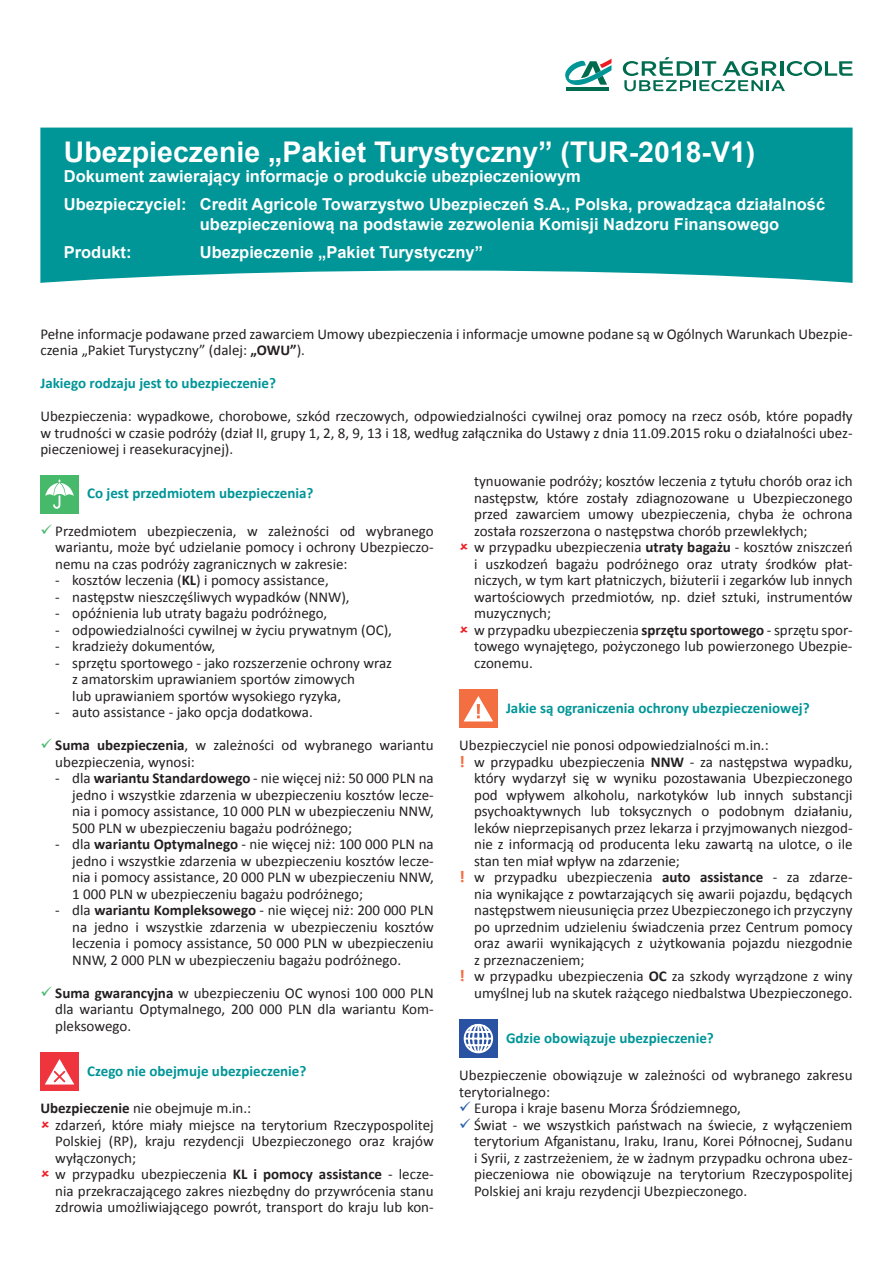
<style>
.page{position:relative;width:893px;height:1263px;background:#fff}
.page>*{position:absolute;margin:0;border:0;box-sizing:border-box;transform-origin:0 0}
.t1{font:700 28.5px "Arial";color:#fff}
.t2{font:700 16.5px/28.3px "Arial";color:#fff}
.t3{font:15px/16.5px "Calibri";color:#231f20;text-align:justify}
.t4{font:700 15px "Calibri";color:#009597}
.s1{font-weight:700}
.s2{color:#43b86b}
.s3{font-weight:700;font-size:16.5px;color:#f36d41}
.s4{color:#265eac}
</style>
<div class="page">
<div style="left:40px;top:1052px;width:39px;height:39px;background:#ee353e"></div>
<svg style="left:45px;top:1059px;width:29px;height:25px"></svg>
<div style="left:459px;top:689px;width:38px;height:39px;background:#f36e40"></div>
<svg style="left:464px;top:696px;width:29px;height:25px"></svg>
<div style="left:459px;top:1019px;width:38px;height:39px;background:#2952a3"></div>
<svg style="left:463px;top:1023px;width:31px;height:31px"></svg>
<div style="left:40px;top:475px;width:39px;height:38px;background:#47b96a"></div>
<svg style="left:45px;top:479px;width:29px;height:30px"></svg>
<svg style="left:623px;top:57px;width:230px;height:34px"></svg>
<hr style="left:566px;top:87px;width:42px;height:4px;background:#006c4f">
<svg style="left:565px;top:59px;width:46px;height:29px"></svg>
<div style="left:40px;top:128px;width:813px;height:155px;background:#009597"></div>
<h1 class="t1" style="left:64px;top:133px;width:693px">Ubezpieczenie „Pakiet Turystyczny” (TUR-2018-V1)</h1>
<p class="t2" style="left:64px;top:163px;width:763px">Dokument zawierający informacje o produkcie ubezpieczeniowym<br>Ubezpieczyciel: Credit Agricole Towarzystwo Ubezpieczeń S.A., Polska, prowadząca działalność</p>
<p class="t2" style="left:200px;top:211px;width:581px">ubezpieczeniową na podstawie zezwolenia Komisji Nadzoru Finansowego</p>
<p class="t2" style="left:64px;top:239px;width:69px">Produkt:</p>
<p class="t2" style="left:200px;top:239px;width:285px">Ubezpieczenie „Pakiet Turystyczny”</p>
<p class="t3" style="left:40px;top:325px;width:814px">Pełne informacje podawane przed zawarciem Umowy ubezpieczenia i informacje umowne podane są w Ogólnych Warunkach Ubezpie&shy;czenia „Pakiet Turystyczny” (dalej: <span class="s1">„OWU”</span>).</p>
<p class="t4" style="left:40px;top:373px;width:237px">Jakiego rodzaju jest to ubezpieczenie?</p>
<p class="t3" style="left:40px;top:407px;width:814px">Ubezpieczenia: wypadkowe, chorobowe, szkód rzeczowych, odpowiedzialności cywilnej oraz pomocy na rzecz osób, które popadły w trudności w czasie podróży (dział II, grupy 1, 2, 8, 9, 13 i 18, według załącznika do Ustawy z dnia 11.09.2015 roku o działalności ubez&shy;pieczeniowej i reasekuracyjnej).</p>
<p class="t4" style="left:87px;top:483px;width:228px">Co jest przedmiotem ubezpieczenia?</p>
<p class="t3" style="left:55px;top:522px;width:380px;text-indent:-15px"><span class="s2">✓</span> Przedmiotem ubezpieczenia, w zależności od wybranego wariantu, może być udzielanie pomocy i ochrony Ubezpieczo&shy;nemu na czas podróży zagranicznych w zakresie:</p>
<p class="t3" style="left:55px;top:571px;width:275px">- kosztów leczenia (<span class="s1">KL</span>) i pomocy assistance,</p>
<p class="t3" style="left:55px;top:588px;width:296px">- następstw nieszczęśliwych wypadków (NNW),</p>
<p class="t3" style="left:55px;top:604px;width:273px">- opóźnienia lub utraty bagażu podróżnego,</p>
<p class="t3" style="left:55px;top:621px;width:338px">- odpowiedzialności cywilnej w życiu prywatnym (OC),</p>
<p class="t3" style="left:55px;top:637px;width:161px">- kradzieży dokumentów,</p>
<p class="t3" style="left:72px;top:654px;width:321px;text-align:left;text-indent:-17px">- sprzętu sportowego - jako rozszerzenie ochrony wraz z amatorskim uprawianiem sportów zimowych<br>lub uprawianiem sportów wysokiego ryzyka,</p>
<p class="t3" style="left:55px;top:703px;width:259px">- auto assistance - jako opcja dodatkowa.</p>
<p class="t3" style="left:55px;top:736px;width:380px;text-indent:-15px"><span class="s2">✓</span> <span class="s1">Suma ubezpieczenia</span>, w zależności od wybranego wariantu ubezpieczenia, wynosi:</p>
<p class="t3" style="left:72px;top:769px;width:363px;text-indent:-17px">- dla <span class="s1">wariantu Standardowego</span> - nie więcej niż: 50 000 PLN na jedno i wszystkie zdarzenia w ubezpieczeniu kosztów lecze&shy;nia i pomocy assistance, 10 000 PLN w ubezpieczeniu NNW, 500 PLN w ubezpieczeniu bagażu podróżnego;</p>
<p class="t3" style="left:72px;top:835px;width:363px;text-indent:-17px">- dla <span class="s1">wariantu Optymalnego</span> - nie więcej niż: 100 000 PLN na jedno i wszystkie zdarzenia w ubezpieczeniu kosztów lecze&shy;nia i pomocy assistance, 20 000 PLN w ubezpieczeniu NNW, 1 000 PLN w ubezpieczeniu bagażu podróżnego;</p>
<p class="t3" style="left:72px;top:901px;width:363px;text-indent:-17px">- dla <span class="s1">wariantu Kompleksowego</span> - nie więcej niż: 200 000 PLN na jedno i wszystkie zdarzenia w ubezpieczeniu kosztów leczenia i pomocy assistance, 50 000 PLN w ubezpieczeniu NNW, 2 000 PLN w ubezpieczeniu bagażu podróżnego.</p>
<p class="t3" style="left:55px;top:984px;width:380px;text-indent:-15px"><span class="s2">✓</span> <span class="s1">Suma gwarancyjna</span> w ubezpieczeniu OC wynosi 100 000 PLN dla wariantu Optymalnego, 200 000 PLN dla wariantu Kom&shy;pleksowego.</p>
<p class="t4" style="left:87px;top:1060px;width:221px">Czego nie obejmuje ubezpieczenie?</p>
<p class="t3" style="left:55px;top:1099px;width:380px;text-align:left;text-indent:-15px"><span class="s1">Ubezpieczenie</span> nie obejmuje m.in.:<br>zdarzeń, które miały miejsce na terytorium Rzeczypospolitej Polskiej (RP), kraju rezydencji Ubezpieczonego oraz krajów wyłączonych;<br>w przypadku ubezpieczenia <span class="s1">KL i pomocy assistance</span> - lecze&shy;nia przekraczającego zakres niezbędny do przywrócenia stanu zdrowia umożliwiającego powrót, transport do kraju lub kon-</p>
<p class="t3" style="left:474px;top:472px;width:380px;text-align:left">tynuowanie podróży; kosztów leczenia z tytułu chorób oraz ich następstw, które zostały zdiagnozowane u Ubezpieczonego przed zawarciem umowy ubezpieczenia, chyba że ochrona została rozszerzona o następstwa chorób przewlekłych;<br>w przypadku ubezpieczenia <span class="s1">utraty bagażu</span> - kosztów zniszczeń i uszkodzeń bagażu podróżnego oraz utraty środków płat&shy;niczych, w tym kart płatniczych, biżuterii i zegarków lub innych wartościowych przedmiotów, np. dzieł sztuki, instrumentów muzycznych;<br>w przypadku ubezpieczenia <span class="s1">sprzętu sportowego</span> - sprzętu spor&shy;towego wynajętego, pożyczonego lub powierzonego Ubezpie&shy;czonemu.</p>
<p class="t4" style="left:506px;top:697px;width:305px">Jakie są ograniczenia ochrony ubezpieczeniowej?</p>
<p class="t3" style="left:459px;top:736px;width:311px">Ubezpieczyciel nie ponosi odpowiedzialności m.in.:</p>
<p class="t3" style="left:459px;top:753px;width:395px"><span class="s3">!</span> w przypadku ubezpieczenia <span class="s1">NNW</span> - za następstwa wypadku,</p>
<p class="t3" style="left:474px;top:769px;width:380px">który wydarzył się w wyniku pozostawania Ubezpieczonego</p>
<p class="t3" style="left:474px;top:786px;width:380px">pod wpływem alkoholu, narkotyków lub innych substancji</p>
<p class="t3" style="left:474px;top:802px;width:380px">psychoaktywnych lub toksycznych o podobnym działaniu,</p>
<p class="t3" style="left:474px;top:819px;width:380px">leków nieprzepisanych przez lekarza i przyjmowanych niezgod-</p>
<p class="t3" style="left:474px;top:835px;width:380px">nie z informacją od producenta leku zawartą na ulotce, o ile</p>
<p class="t3" style="left:474px;top:852px;width:207px">stan ten miał wpływ na zdarzenie;</p>
<p class="t3" style="left:459px;top:868px;width:395px"><span class="s3">!</span> w przypadku ubezpieczenia <span class="s1">auto assistance</span> - za zdarze-</p>
<p class="t3" style="left:474px;top:885px;width:380px">nia wynikające z powtarzających się awarii pojazdu, będących</p>
<p class="t3" style="left:474px;top:901px;width:380px">następstwem nieusunięcia przez Ubezpieczonego ich przyczyny</p>
<p class="t3" style="left:474px;top:918px;width:380px">po uprzednim udzieleniu świadczenia przez Centrum pomocy</p>
<p class="t3" style="left:474px;top:934px;width:380px">oraz awarii wynikających z użytkowania pojazdu niezgodnie</p>
<p class="t3" style="left:474px;top:951px;width:112px">z przeznaczeniem;</p>
<p class="t3" style="left:459px;top:967px;width:395px"><span class="s3">!</span> w przypadku ubezpieczenia <span class="s1">OC</span> za szkody wyrządzone z winy</p>
<p class="t3" style="left:474px;top:984px;width:380px">umyślnej lub na skutek rażącego niedbalstwa Ubezpieczonego.</p>
<p class="t4" style="left:506px;top:1027px;width:209px">Gdzie obowiązuje ubezpieczenie?</p>
<p class="t3" style="left:459px;top:1066px;width:395px">Ubezpieczenie obowiązuje w zależności od wybranego zakresu terytorialnego:</p>
<p class="t3" style="left:459px;top:1099px;width:283px"><span class="s4">✓</span> Europa i kraje basenu Morza Śródziemnego,</p>
<p class="t3" style="left:474px;top:1116px;width:380px;text-indent:-15px"><span class="s4">✓</span> Świat - we wszystkich państwach na świecie, z wyłączeniem terytorium Afganistanu, Iraku, Iranu, Korei Północnej, Sudanu i Syrii, z zastrzeżeniem, że w żadnym przypadku ochrona ubez&shy;pieczeniowa nie obowiązuje na terytorium Rzeczypospolitej Polskiej ani kraju rezydencji Ubezpieczonego.</p>
</div>
